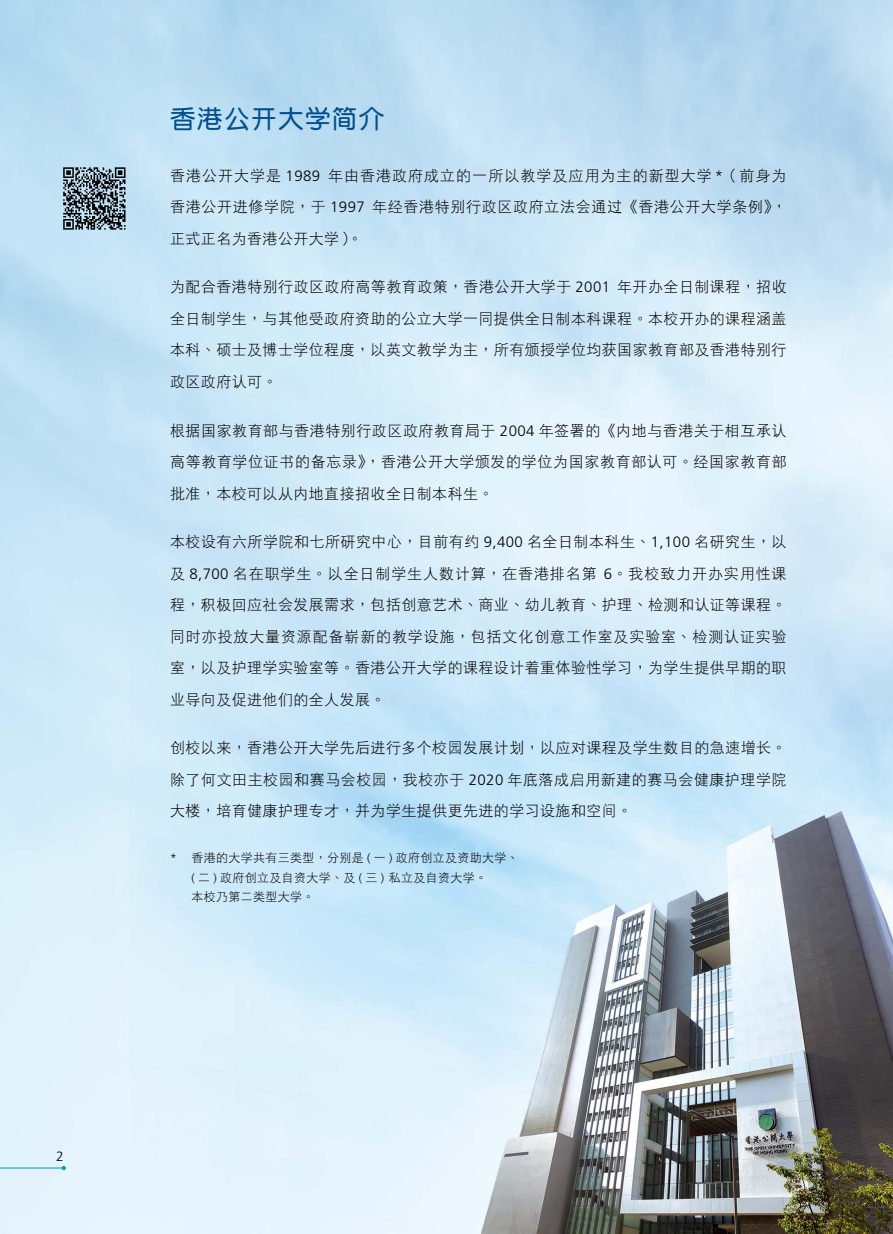
<style>
.page{position:relative;width:893px;height:1234px;background:#fff}
.page>*{position:absolute;margin:0;border:0;box-sizing:border-box;transform-origin:0 0}
.t1{font:25.5px "DF Yuan GB5 HK W7";letter-spacing:.06em;color:#00508f}
.t2{font:15px/31.5px "DF Hei GB5 HK W3";letter-spacing:.03em;color:#000;text-align:justify}
.t3{font:300 13.5px "Frutiger LT Std";color:#000}
.t4{font:12px/19.5px "DF Hei GB5 HK W3";letter-spacing:.03em;color:#000}
.s1{font-family:"Frutiger LT Std";font-weight:300}
</style>
<div class="page">
<img style="left:0;top:0;width:893px;height:1233px">
<img style="left:61px;top:165px;width:68px;height:68px">
<hr style="left:0;top:1167px;width:64px;height:1px;background:#009fb9">
<svg style="left:62px;top:1165px;width:4px;height:4px"></svg>
<p class="t3" style="left:56px;top:1148px;width:9px">2</p>
<h1 class="t1" style="left:170px;top:105px;width:216px">香港公開大學簡介</h1>
<p class="t2" style="left:170px;top:159px;width:618px">香港公開大學是 <span class="s1">1989</span> 年由香港政府成立的一所以教學及應用為主的新型大學 <span class="s1">*</span>（前身為香港公開進修學院，于 <span class="s1">1997</span> 年經香港特別行政區政府立法會通過《香港公開大學條例》，正式正名為香港公開大學）。</p>
<p class="t2" style="left:170px;top:271px;width:618px">為配合香港特別行政區政府高等教育政策，香港公開大學于 <span class="s1">2001</span> 年開辦全日制課程，招收全日制學生，與其他受政府資助的公立大學一同提供全日制本科課程。本校開辦的課程涵蓋本科、碩士及博士學位程度，以英文教學為主，所有頒授學位均獲國家教育部及香港特別行政區政府認可。</p>
<p class="t2" style="left:170px;top:414px;width:618px">根據國家教育部與香港特別行政區政府教育局于 <span class="s1">2004</span> 年簽署的《內地與香港關于相互承認高等教育學位證書的備忘錄》，香港公開大學頒發的學位為國家教育部認可。經國家教育部批准，本校可以從內地直接招收全日制本科生。</p>
<p class="t2" style="left:170px;top:525px;width:618px">本校設有六所學院和七所研究中心，目前有約 <span class="s1">9,400</span> 名全日制本科生、<span class="s1">1,100</span> 名研究生，以及 <span class="s1">8,700</span> 名在職學生。以全日制學生人數計算，在香港排名第 <span class="s1">6</span>。我校致力開辦實用性課程，積極回應社會發展需求，包括創意藝術、商業、幼兒教育、護理、檢測和認證等課程。同時亦投放大量資源配備嶄新的教學設施，包括文化創意工作室及實驗室、檢測認證實驗室，以及護理學實驗室等。香港公開大學的課程設計著重體驗性學習，為學生提供早期的職業導向及促進他們的全人發展。</p>
<p class="t2" style="left:170px;top:731px;width:618px">創校以來，香港公開大學先後進行多個校園發展計劃，以應對課程及學生數目的急速增長。除了何文田主校園和賽馬會校園，我校亦於 <span class="s1">2020</span> 年底落成啟用新建的賽馬會健康護理學院大樓，培育健康護理專才，並為學生提供更先進的學習設施和空間。</p>
<p class="t4" style="left:191px;top:847px;width:329px;text-indent:-21px"><span class="s1">*</span> 香港的大學共有三類型，分別是 <span class="s1">(</span> 一 <span class="s1">)</span> 政府創立及資助大學、<span class="s1">(</span> 二 <span class="s1">)</span> 政府創立及自資大學、及 <span class="s1">(</span> 三 <span class="s1">)</span> 私立及自資大學。<br>本校乃第二類型大學。</p>
</div>
